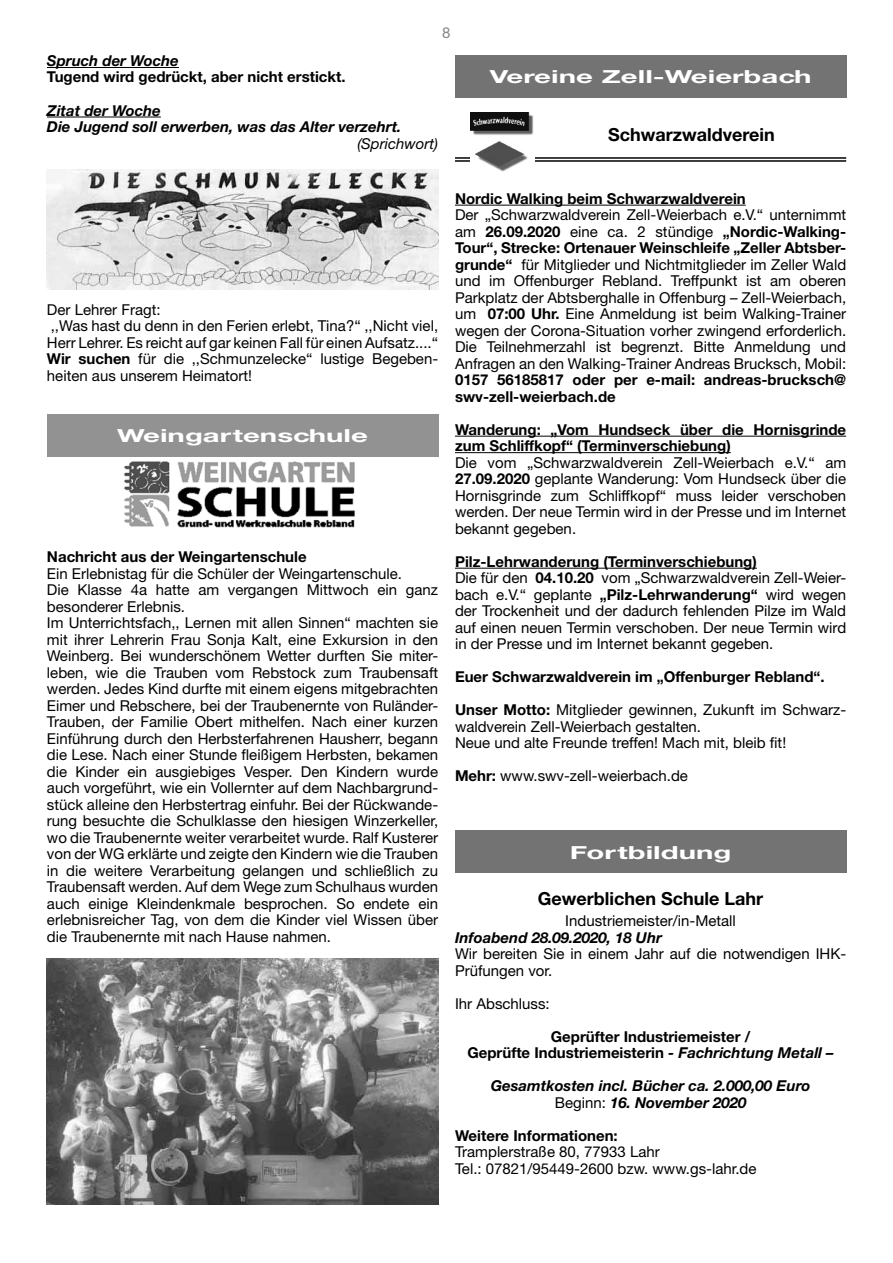
<style>
.page{position:relative;width:893px;height:1263px;background:#fff}
.page>*{position:absolute;margin:0;border:0;box-sizing:border-box;transform-origin:0 0}
.t1{font:700 18px "Helvetica Neue CE";color:#fff;scale:1.63 1}
.t2{font:700 18px "Helvetica Neue LT Std";color:#000}
.t3{font:700 18px "Helvetica Neue";color:#000}
.t4{font:15px/16.5px "Helvetica Neue LT Std";color:#000}
.t5{font:700 15px/16.5px "Helvetica Neue LT Std";color:#000}
.t6{font:italic 700 15px/16.5px "Helvetica Neue LT Std";color:#000}
.t7{font:italic 15px "Helvetica Neue LT Std";color:#000}
.t8{font:15px "Helvetica Neue LT Std";color:#878787}
.s1{font-weight:700}
.s2{font-style:italic}
.s3{font-weight:400;font-style:normal}
</style>
<div class="page">
<hr style="left:47px;top:67px;width:132px;height:1px;background:#000">
<hr style="left:47px;top:117px;width:114px;height:1px;background:#000">
<img style="left:47px;top:169px;width:391px;height:121px">
<img style="left:124px;top:461px;width:231px;height:67px">
<div style="left:47px;top:414px;width:391px;height:42px;background:#929292"></div>
<img style="left:47px;top:958px;width:391px;height:247px">
<hr style="left:455px;top:205px;width:291px;height:1px;background:#000">
<hr style="left:455px;top:436px;width:391px;height:1px;background:#000">
<hr style="left:455px;top:452px;width:276px;height:1px;background:#000">
<hr style="left:455px;top:568px;width:302px;height:1px;background:#000">
<div style="left:455px;top:55px;width:391px;height:43px;background:#737373"></div>
<hr style="left:455px;top:157px;width:391px;height:2px;background:#000">
<hr style="left:455px;top:160px;width:391px;height:2px;background:#000">
<svg style="left:470px;top:112px;width:60px;height:1px"></svg>
<img style="left:470px;top:113px;width:64px;height:59px">
<div style="left:455px;top:830px;width:391px;height:43px;background:#737373"></div>
<p class="t8" style="left:442px;top:24px;width:10px">8</p>
<p class="t6" style="left:47px;top:52px;width:133px">Spruch der Woche</p>
<p class="t5" style="left:47px;top:69px;width:300px">Tugend wird gedrückt, aber nicht erstickt.</p>
<p class="t6" style="left:47px;top:102px;width:356px">Zitat der Woche<br>Die Jugend soll erwerben, was das Alter verzehrt.</p>
<p class="t7" style="left:357px;top:134px;width:82px">(Sprichwort)</p>
<p class="t1" style="left:490px;top:66px;width:199px">Vereine Zell-Weierbach</p>
<p class="t3" style="left:608px;top:124px;width:168px">Schwarzwaldverein</p>
<p class="t4" style="left:47px;top:301px;width:393px">Der Lehrer Fragt:<br>,,Was hast du denn in den Ferien erlebt, Tina?“ ,,Nicht viel, Herr Lehrer. Es reicht auf gar keinen Fall für einen Aufsatz....“ <span class="s1">Wir suchen</span> für die ,,Schmunzelecke“ lustige Begeben&shy;heiten aus unserem Heimatort!</p>
<p class="t1" style="left:117px;top:424px;width:155px">Weingartenschule</p>
<p class="t5" style="left:47px;top:548px;width:261px">Nachricht aus der Weingartenschule</p>
<p class="t4" style="left:47px;top:565px;width:393px">Ein Erlebnistag für die Schüler der Weingartenschule.<br>Die Klasse 4a hatte am vergangen Mittwoch ein ganz besonderer Erlebnis.<br>Im Unterrichtsfach,, Lernen mit allen Sinnen“ machten sie mit ihrer Lehrerin Frau Sonja Kalt, eine Exkursion in den Weinberg. Bei wunderschönem Wetter durften Sie miter&shy;leben, wie die Trauben vom Rebstock zum Traubensaft werden. Jedes Kind durfte mit einem eigens mitgebrachten Eimer und Rebschere, bei der Traubenernte von Ruländer-Trauben, der Familie Obert mithelfen. Nach einer kurzen Einführung durch den Herbsterfahrenen Hausherr, begann die Lese. Nach einer Stunde fleißigem Herbsten, bekamen die Kinder ein ausgiebiges Vesper. Den Kindern wurde auch vorgeführt, wie ein Vollernter auf dem Nachbargrund&shy;stück alleine den Herbstertrag einfuhr. Bei der Rückwande&shy;rung besuchte die Schulklasse den hiesigen Winzerkeller, wo die Traubenernte weiter verarbeitet wurde. Ralf Kusterer von der WG erklärte und zeigte den Kindern wie die Trauben in die weitere Verarbeitung gelangen und schließlich zu Traubensaft werden. Auf dem Wege zum Schulhaus wurden auch einige Kleindenkmale besprochen. So endete ein erlebnisreicher Tag, von dem die Kinder viel Wissen über die Traubenernte mit nach Hause nahmen.</p>
<p class="t5" style="left:455px;top:190px;width:292px">Nordic Walking beim Schwarzwaldverein</p>
<p class="t4" style="left:455px;top:206px;width:393px;text-align:justify">Der „Schwarzwaldverein Zell-Weierbach e.V.“ unternimmt am <span class="s1">26.09.2020</span> eine ca. 2 stündige <span class="s1">„Nordic-Walking-Tour“, Strecke: Ortenauer Weinschleife „Zeller Abtsber&shy;grunde“</span> für Mitglieder und Nichtmitglieder im Zeller Wald und im Offenburger Rebland. Treffpunkt ist am oberen Parkplatz der Abtsberghalle in Offenburg – Zell-Weierbach, um <span class="s1">07:00 Uhr.</span> Eine Anmeldung ist beim Walking-Trainer wegen der Corona-Situation vorher zwingend erforderlich.<br>Die Teilnehmerzahl ist begrenzt. Bitte Anmeldung und Anfragen an den Walking-Trainer Andreas Brucksch, Mobil:</p>
<p class="t5" style="left:455px;top:371px;width:393px">0157 56185817 oder per e-mail: andreas-brucksch@ swv-zell-weierbach.de</p>
<p class="t5" style="left:455px;top:421px;width:393px">Wanderung: „Vom Hundseck über die Hornisgrinde zum Schliffkopf“ (Terminverschiebung)</p>
<p class="t4" style="left:455px;top:454px;width:393px;text-align:justify">Die vom „Schwarzwaldverein Zell-Weierbach e.V.“ am <span class="s1">27.09.2020</span> geplante Wanderung: Vom Hundseck über die Hornisgrinde zum Schliffkopf“ muss leider verschoben werden. Der neue Termin wird in der Presse und im Internet bekannt gegeben.</p>
<p class="t4" style="left:455px;top:553px;width:393px"><span class="s1">Pilz-Lehrwanderung (Terminverschiebung)<br></span>Die für den <span class="s1">04.10.20</span> vom „Schwarzwaldverein Zell-Weier&shy;bach e.V.“ geplante <span class="s1">„Pilz-Lehrwanderung“</span> wird wegen der Trockenheit und der dadurch fehlenden Pilze im Wald auf einen neuen Termin verschoben. Der neue Termin wird in der Presse und im Internet bekannt gegeben.</p>
<p class="t5" style="left:455px;top:668px;width:371px">Euer Schwarzwaldverein im „Offenburger Rebland“.</p>
<p class="t4" style="left:455px;top:701px;width:393px"><span class="s1">Unser Motto:</span> Mitglieder gewinnen, Zukunft im Schwarz&shy;waldverein Zell-Weierbach gestalten.<br>Neue und alte Freunde treffen! Mach mit, bleib fit!</p>
<p class="t4" style="left:455px;top:767px;width:234px"><span class="s1">Mehr:</span> www.swv-zell-weierbach.de</p>
<p class="t1" style="left:570px;top:841px;width:101px">Fortbildung</p>
<p class="t2" style="left:538px;top:888px;width:227px">Gewerblichen Schule Lahr</p>
<p class="t4" style="left:565px;top:912px;width:172px">Industriemeister/in-Metall</p>
<p class="t6" style="left:455px;top:929px;width:209px">Infoabend 28.09.2020, 18 Uhr</p>
<p class="t4" style="left:455px;top:945px;width:393px">Wir bereiten Sie in einem Jahr auf die notwendigen IHK-<br>Prüfungen vor.</p>
<p class="t4" style="left:455px;top:995px;width:96px">Ihr Abschluss:</p>
<p class="t5" style="left:467px;top:1028px;width:368px;text-align:center">Geprüfter Industriemeister /<br>Geprüfte Industriemeisterin <span class="s2">- Fachrichtung Metall –</span></p>
<p class="t6" style="left:491px;top:1077px;width:321px;text-align:center">Gesamtkosten incl. Bücher ca. 2.000,00 Euro<br><span class="s3">Beginn:</span> 16. November 2020</p>
<p class="t5" style="left:455px;top:1127px;width:164px">Weitere Informationen:</p>
<p class="t4" style="left:455px;top:1143px;width:303px">Tramplerstraße 80, 77933 Lahr<br>Tel.: 07821/95449-2600 bzw. www.gs-lahr.de</p>
</div>
